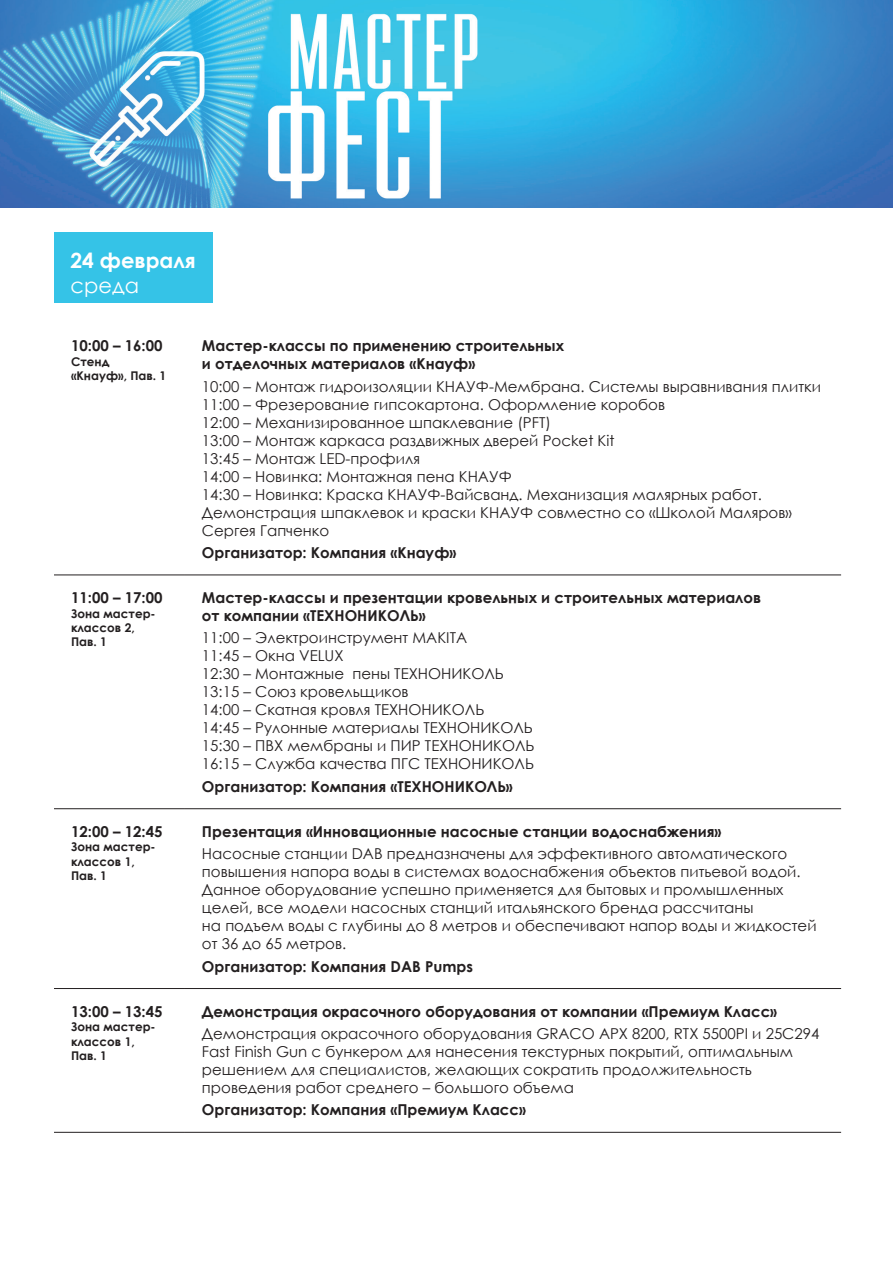
<style>
.page{position:relative;width:893px;height:1263px;background:#fff}
.page>*{position:absolute;margin:0;border:0;box-sizing:border-box;transform-origin:0 0}
.Дата{font:700 21px "Century Gothic";color:#fff}
.День_недели{font:21px "Century Gothic";color:#fff}
.Имя{font:15px/18px "Century Gothic";color:#231f20}
.Время{font:700 15px/18px "Century Gothic";color:#231f20}
.Дата-2{font:700 15px "Century Gothic";color:#231f20}
.Дата-3{font:700 12px/14.4px "Century Gothic";color:#231f20}
</style>
<div class="page">
<img style="left:0;top:0;width:893px;height:208px">
<div style="left:54px;top:232px;width:159px;height:71px;background:#35c3e7"></div>
<hr style="left:54px;top:575px;width:131px;height:1px;background:#231f20">
<hr style="left:185px;top:575px;width:656px;height:1px;background:#231f20">
<hr style="left:54px;top:808px;width:131px;height:1px;background:#231f20">
<hr style="left:185px;top:808px;width:656px;height:1px;background:#231f20">
<hr style="left:54px;top:988px;width:131px;height:1px;background:#231f20">
<hr style="left:185px;top:988px;width:656px;height:1px;background:#231f20">
<hr style="left:54px;top:1132px;width:131px;height:1px;background:#231f20">
<hr style="left:185px;top:1132px;width:656px;height:1px;background:#231f20">
<p class="Дата" style="left:71px;top:244px;width:127px">24 февраля</p>
<p class="День_недели" style="left:71px;top:271px;width:70px">среда</p>
<p class="Дата-2" style="left:71px;top:335px;width:93px">10:00 – 16:00</p>
<p class="Дата-3" style="left:71px;top:354px;width:97px">Стенд «Кнауф», Пав. 1</p>
<p class="Время" style="left:202px;top:336px;width:364px">Мастер-классы по применению строительных и отделочных материалов «Кнауф»</p>
<p class="Имя" style="left:202px;top:377px;width:620px">10:00 – Монтаж гидроизоляции КНАУФ-Мембрана. Системы выравнивания плитки</p>
<p class="Имя" style="left:202px;top:395px;width:465px">11:00 – Фрезерование гипсокартона. Оформление коробов</p>
<p class="Имя" style="left:202px;top:413px;width:350px">12:00 – Механизированное шпаклевание (PFT)</p>
<p class="Имя" style="left:202px;top:431px;width:414px">13:00 – Монтаж каркаса раздвижных дверей Pocket Kit</p>
<p class="Имя" style="left:202px;top:449px;width:220px">13:45 – Монтаж LED-профиля</p>
<p class="Имя" style="left:202px;top:467px;width:311px">14:00 – Новинка: Монтажная пена КНАУФ</p>
<p class="Имя" style="left:202px;top:485px;width:591px">14:30 – Новинка: Краска КНАУФ-Вайсванд. Механизация малярных работ.<br>Демонстрация шпаклевок и краски КНАУФ совместно со «Школой Маляров»<br>Сергея Гапченко</p>
<p class="Время" style="left:202px;top:543px;width:256px">Организатор: Компания «Кнауф»</p>
<p class="Дата-2" style="left:71px;top:586px;width:93px">11:00 – 17:00</p>
<p class="Дата-3" style="left:71px;top:605px;width:86px">Зона мастер&shy;классов 2,<br>Пав. 1</p>
<p class="Время" style="left:202px;top:588px;width:561px">Мастер-классы и презентации кровельных и строительных материалов от компании «ТЕХНОНИКОЛЬ»</p>
<p class="Имя" style="left:202px;top:629px;width:267px">11:00 – Электроинструмент MAKITA</p>
<p class="Имя" style="left:202px;top:647px;width:143px">11:45 – Окна VELUX</p>
<p class="Имя" style="left:202px;top:665px;width:304px">12:30 – Монтажные пены ТЕХНОНИКОЛЬ</p>
<p class="Имя" style="left:202px;top:683px;width:208px">13:15 – Союз кровельщиков</p>
<p class="Имя" style="left:202px;top:701px;width:284px">14:00 – Скатная кровля ТЕХНОНИКОЛЬ</p>
<p class="Имя" style="left:202px;top:719px;width:333px">14:45 – Рулонные материалы ТЕХНОНИКОЛЬ</p>
<p class="Имя" style="left:202px;top:737px;width:334px">15:30 – ПВХ мембраны и ПИР ТЕХНОНИКОЛЬ</p>
<p class="Имя" style="left:202px;top:755px;width:334px">16:15 – Служба качества ПГС ТЕХНОНИКОЛЬ</p>
<p class="Время" style="left:202px;top:777px;width:312px">Организатор: Компания «ТЕХНОНИКОЛЬ»</p>
<p class="Дата-2" style="left:71px;top:820px;width:93px">12:00 – 12:45</p>
<p class="Дата-3" style="left:71px;top:839px;width:86px">Зона мастер&shy;классов 1,<br>Пав. 1</p>
<p class="Время" style="left:202px;top:822px;width:521px">Презентация «Инновационные насосные станции водоснабжения»</p>
<p class="Имя" style="left:202px;top:844px;width:616px">Насосные станции DAB предназначены для эффективного автоматического повышения напора воды в системах водоснабжения объектов питьевой водой.<br>Данное оборудование успешно применяется для бытовых и промышленных целей, все модели насосных станций итальянского бренда рассчитаны<br>на подъем воды с глубины до 8 метров и обеспечивают напор воды и жидкостей от 36 до 65 метров.</p>
<p class="Время" style="left:202px;top:956px;width:273px">Организатор: Компания DAB Pumps</p>
<p class="Дата-2" style="left:71px;top:1000px;width:93px">13:00 – 13:45</p>
<p class="Дата-3" style="left:71px;top:1019px;width:86px">Зона мастер&shy;классов 1,<br>Пав. 1</p>
<p class="Время" style="left:202px;top:1002px;width:577px">Демонстрация окрасочного оборудования от компании «Премиум Класс»</p>
<p class="Имя" style="left:202px;top:1024px;width:619px">Демонстрация окрасочного оборудования GRACO APX 8200, RTX 5500PI и 25C294<br>Fast Finish Gun с бункером для нанесения текстурных покрытий, оптимальным решением для специалистов, желающих сократить продолжительность проведения работ среднего – большого объема</p>
<p class="Время" style="left:202px;top:1100px;width:326px">Организатор: Компания «Премиум Класс»</p>
</div>
